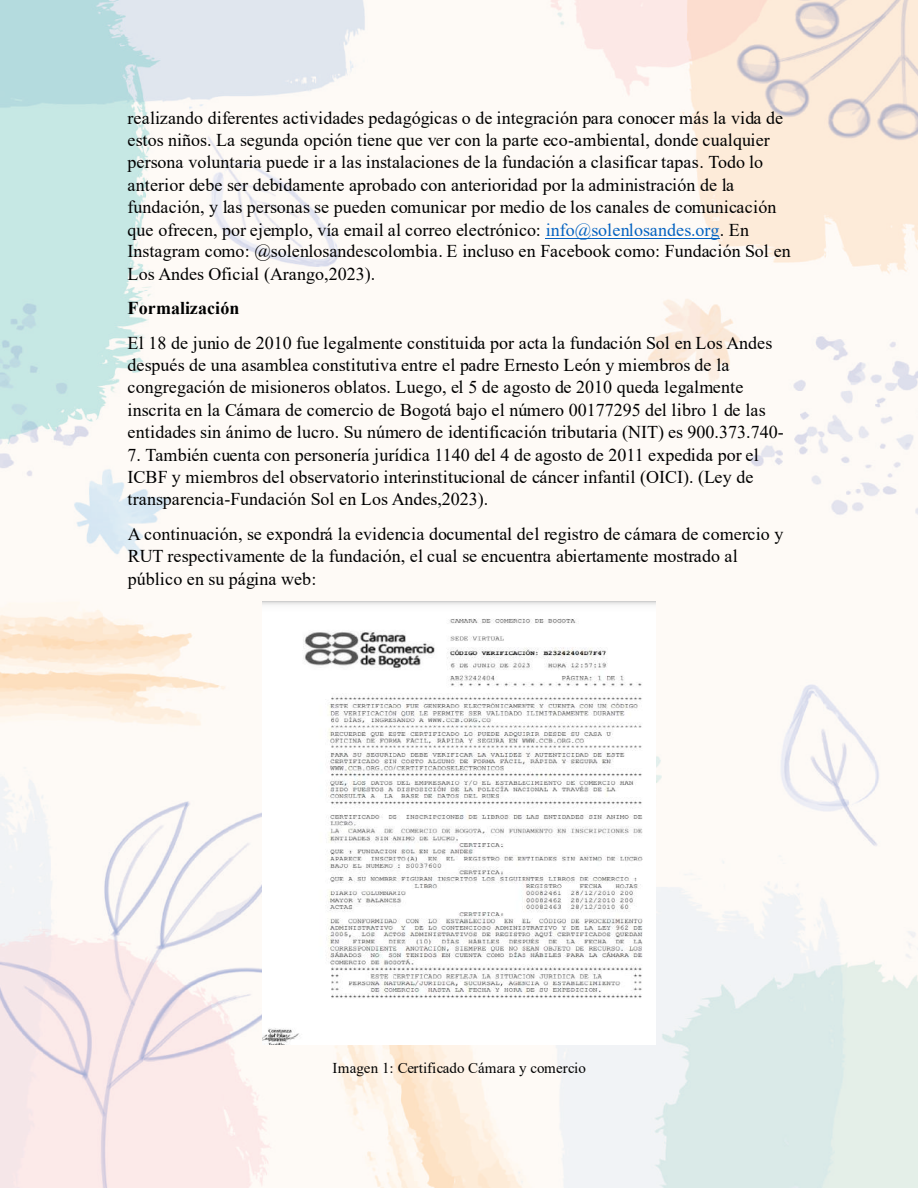
<style>
.page{position:relative;width:918px;height:1188px;background:#fff}
.page>*{position:absolute;margin:0;border:0;box-sizing:border-box;transform-origin:0 0}
.t1{font:18px/22.4px "Times New Roman";color:#000}
.t2{font:700 18px "Times New Roman";letter-spacing:.005em;color:#000}
.t3{font:15px "Times New Roman";letter-spacing:.005em;color:#000}
.s1{color:#0563c1}
</style>
<div class="page">
<img style="left:0;top:0;width:918px;height:1188px">
<hr style="left:546px;top:238px;width:174px;height:1px;background:#0563c1">
<img style="left:262px;top:601px;width:394px;height:444px">
<p class="t1" style="left:128px;top:106px;width:665px">realizando diferentes actividades pedagógicas o de integración para conocer más la vida de estos niños. La segunda opción tiene que ver con la parte eco-ambiental, donde cualquier persona voluntaria puede ir a las instalaciones de la fundación a clasificar tapas. Todo lo anterior debe ser debidamente aprobado con anterioridad por la administración de la fundación, y las personas se pueden comunicar por medio de los canales de comunicación que ofrecen, por ejemplo, vía email al correo electrónico: <span class="s1">info@solenlosandes.org</span>. En Instagram como: @solenlosandescolombia. E incluso en Facebook como: Fundación Sol en Los Andes Oficial (Arango,2023).</p>
<p class="t2" style="left:128px;top:295px;width:113px">Formalización</p>
<p class="t1" style="left:128px;top:331px;width:658px">El 18 de junio de 2010 fue legalmente constituida por acta la fundación Sol en Los Andes después de una asamblea constitutiva entre el padre Ernesto León y miembros de la congregación de misioneros oblatos. Luego, el 5 de agosto de 2010 queda legalmente inscrita en la Cámara de comercio de Bogotá bajo el número 00177295 del libro 1 de las entidades sin ánimo de lucro. Su número de identificación tributaria (NIT) es 900.373.740-</p>
<p class="t1" style="left:128px;top:443px;width:633px">7. También cuenta con personería jurídica 1140 del 4 de agosto de 2011 expedida por el<br>ICBF y miembros del observatorio interinstitucional de cáncer infantil (OICI). (Ley de transparencia-Fundación Sol en Los Andes,2023).</p>
<p class="t1" style="left:128px;top:522px;width:657px">A continuación, se expondrá la evidencia documental del registro de cámara de comercio y<br>RUT respectivamente de la fundación, el cual se encuentra abiertamente mostrado al público en su página web:</p>
<p class="t3" style="left:333px;top:1058px;width:255px">Imagen 1: Certificado Cámara y comercio</p>
</div>
